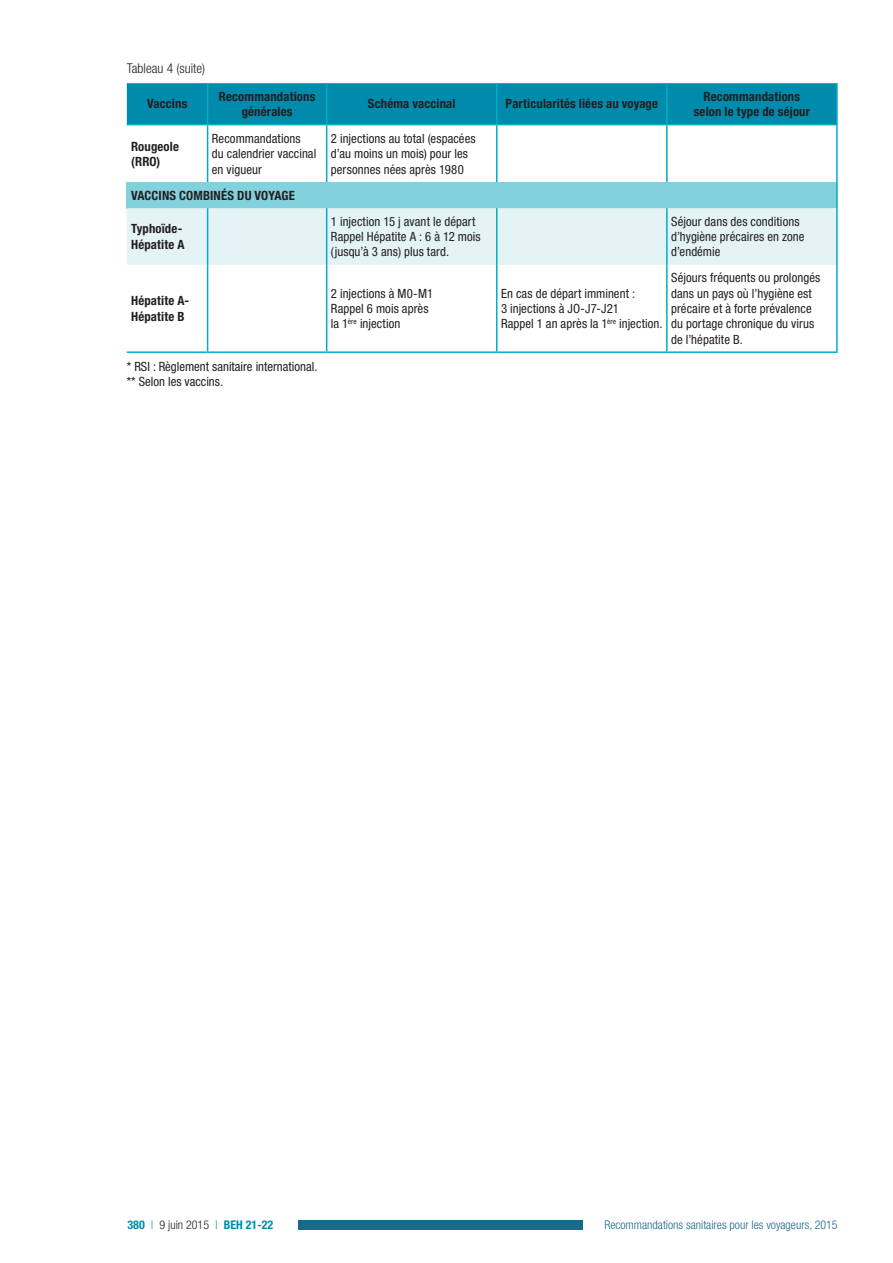
<style>
.page{position:relative;width:893px;height:1263px;background:#fff}
.page>*{position:absolute;margin:0;border:0;box-sizing:border-box;transform-origin:0 0}
.t1{font:300 condensed 13.5px "Helvetica Neue LT Std";color:#231f20}
.t2{font:condensed 12.75px/15.3px "Helvetica Neue LT Std";letter-spacing:.005em;color:#231f20}
.t3{font:700 condensed 12.75px/15.3px "Helvetica Neue LT Std";letter-spacing:.01em;color:#231f20}
.t4{font:300 condensed 12px "Helvetica Neue LT Std";color:#1c6889}
.t5{font:700 condensed 12px "Helvetica Neue";color:#008aac}
.s1{font-family:"Helvetica Neue LT Std";font-weight:300}
.s2{font-family:"Helvetica Neue LT Std";font-weight:300;color:#231f20}
</style>
<div class="page">
<div style="left:298px;top:1220px;width:285px;height:10px;background:#1c6889"></div>
<div style="left:127px;top:182px;width:710px;height:26px;background:#83d1dd"></div>
<div style="left:127px;top:208px;width:709px;height:57px;background:#e4f3f6"></div>
<hr style="left:207px;top:125px;width:1px;height:57px;background:#00aec4">
<hr style="left:326px;top:125px;width:1px;height:57px;background:#00aec4">
<hr style="left:496px;top:125px;width:1px;height:57px;background:#00aec4">
<hr style="left:836px;top:182px;width:2px;height:26px;background:#00aec4">
<hr style="left:207px;top:208px;width:1px;height:57px;background:#00aec4">
<hr style="left:326px;top:208px;width:1px;height:57px;background:#00aec4">
<hr style="left:496px;top:208px;width:1px;height:57px;background:#00aec4">
<hr style="left:666px;top:208px;width:2px;height:57px;background:#00aec4">
<hr style="left:836px;top:208px;width:2px;height:57px;background:#00aec4">
<hr style="left:207px;top:265px;width:1px;height:86px;background:#00aec4">
<hr style="left:326px;top:265px;width:1px;height:86px;background:#00aec4">
<hr style="left:496px;top:265px;width:1px;height:86px;background:#00aec4">
<hr style="left:666px;top:265px;width:2px;height:86px;background:#00aec4">
<hr style="left:836px;top:265px;width:2px;height:86px;background:#00aec4">
<hr style="left:666px;top:125px;width:2px;height:57px;background:#00aec4">
<hr style="left:836px;top:125px;width:2px;height:57px;background:#00aec4">
<hr style="left:127px;top:351px;width:81px;height:2px;background:#00aec4">
<hr style="left:208px;top:351px;width:119px;height:2px;background:#00aec4">
<hr style="left:327px;top:351px;width:170px;height:2px;background:#00aec4">
<hr style="left:497px;top:351px;width:170px;height:2px;background:#00aec4">
<hr style="left:667px;top:351px;width:171px;height:2px;background:#00aec4">
<div style="left:127px;top:83px;width:709px;height:41px;background:#008aac"></div>
<hr style="left:207px;top:83px;width:1px;height:41px;background:#00aec4">
<hr style="left:326px;top:83px;width:1px;height:41px;background:#00aec4">
<hr style="left:496px;top:83px;width:1px;height:41px;background:#00aec4">
<hr style="left:666px;top:83px;width:2px;height:41px;background:#00aec4">
<hr style="left:836px;top:83px;width:2px;height:41px;background:#00aec4">
<hr style="left:127px;top:124px;width:81px;height:1px;background:#00aec4">
<hr style="left:208px;top:124px;width:119px;height:1px;background:#00aec4">
<hr style="left:327px;top:124px;width:170px;height:1px;background:#00aec4">
<hr style="left:497px;top:124px;width:170px;height:1px;background:#00aec4">
<hr style="left:667px;top:124px;width:171px;height:1px;background:#00aec4">
<p class="t1" style="left:127px;top:61px;width:80px">Tableau 4 (suite)</p>
<p class="t3" style="left:147px;top:96px;width:42px">Vaccins</p>
<p class="t3" style="left:219px;top:88px;width:98px;text-align:center">Recommandations générales</p>
<p class="t3" style="left:368px;top:96px;width:89px">Schéma vaccinal</p>
<p class="t3" style="left:506px;top:96px;width:154px">Particularités liées au voyage</p>
<p class="t3" style="left:694px;top:88px;width:118px;text-align:center">Recommandations selon le type de séjour</p>
<p class="t3" style="left:131px;top:138px;width:49px">Rougeole (RRO)</p>
<p class="t2" style="left:212px;top:131px;width:106px">Recommandations<br>du calendrier vaccinal en vigueur</p>
<p class="t2" style="left:331px;top:131px;width:146px">2 injections au total (espacées d’au moins un mois) pour les personnes nées après 1980</p>
<p class="t3" style="left:131px;top:187px;width:165px">VACCINS COMBINÉS DU VOYAGE</p>
<p class="t3" style="left:131px;top:221px;width:55px">Typhoïde-<br>Hépatite A</p>
<p class="t2" style="left:331px;top:213px;width:151px">1 injection 15 j avant le départ<br>Rappel Hépatite A : 6 à 12 mois (jusqu’à 3 ans) plus tard.</p>
<p class="t2" style="left:671px;top:213px;width:135px">Séjour dans des conditions d’hygiène précaires en zone d’endémie</p>
<p class="t3" style="left:131px;top:293px;width:60px">Hépatite A-<br>Hépatite B</p>
<p class="t2" style="left:331px;top:285px;width:104px">2 injections à M0-M1<br>Rappel 6 mois après la 1<sup>ère</sup> injection</p>
<p class="t2" style="left:501px;top:285px;width:163px">En cas de départ imminent :<br>3 injections à JO-J7-J21<br>Rappel 1 an après la 1<sup>ère</sup> injection.</p>
<p class="t2" style="left:671px;top:270px;width:151px">Séjours fréquents ou prolongés dans un pays où l’hygiène est précaire et à forte prévalence du portage chronique du virus de l’hépatite B.</p>
<p class="t2" style="left:127px;top:358px;width:192px">* RSI : Règlement sanitaire international. ** Selon les vaccins.</p>
<p class="t5" style="left:128px;top:1218px;width:147px">380 <span class="s1">|</span> <span class="s2">9 juin 2015</span> <span class="s1">|</span> BEH 21-22</p>
<p class="t4" style="left:604px;top:1218px;width:235px">Recommandations sanitaires pour les voyageurs, 2015</p>
</div>
